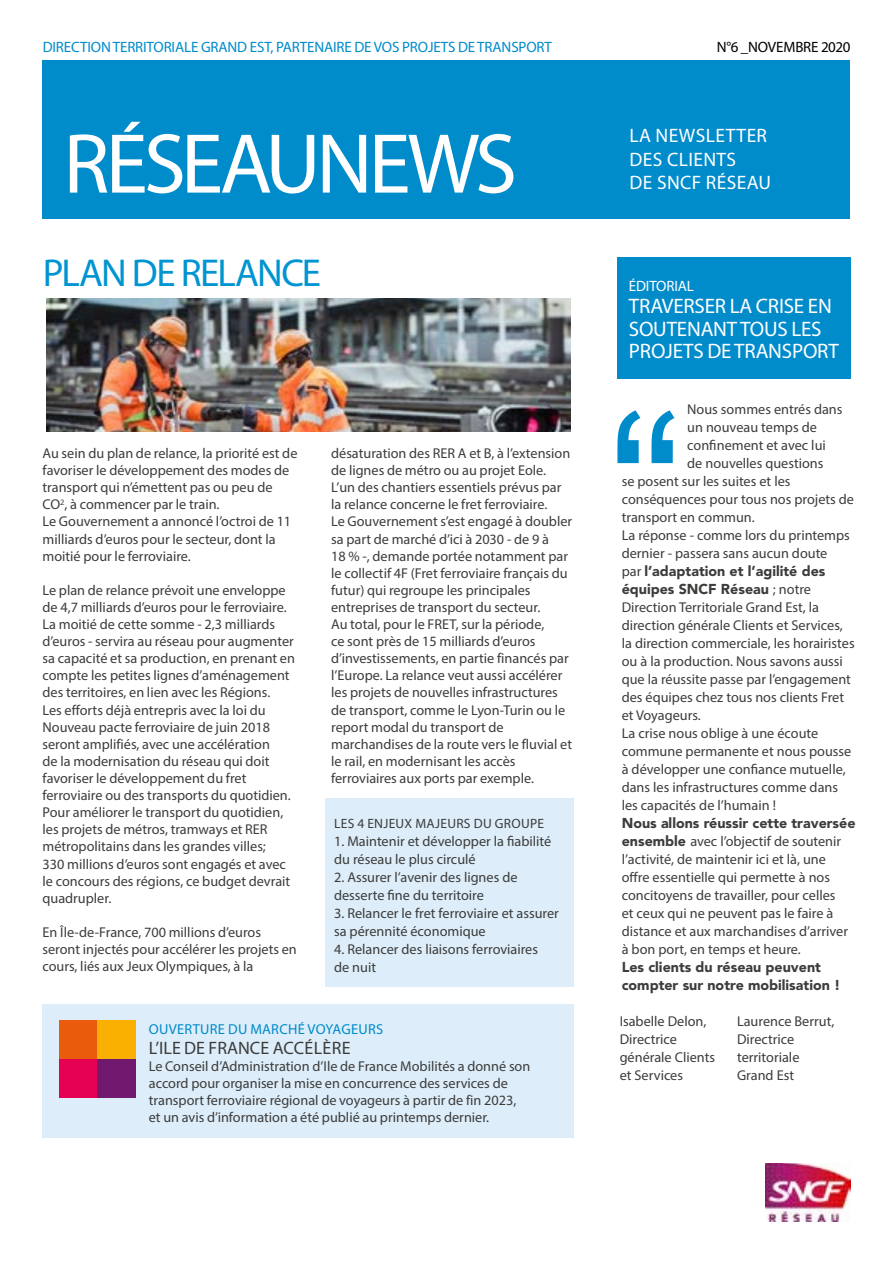
<style>
.page{position:relative;width:893px;height:1263px;background:#fff}
.page>*{position:absolute;margin:0;border:0;box-sizing:border-box;transform-origin:0 0}
.t1{font:85.65px "Myriad Pro";letter-spacing:-.05em;color:#fff}
.t2{font:39px "Myriad Pro";letter-spacing:-.045em;color:#0094d1}
.t3{font:21px/22.5px "Myriad Pro";letter-spacing:-.01em;color:#fff}
.t4{font:19.5px/23.4px "Myriad Pro";letter-spacing:.02em;color:#fff}
.t5{font:18px "Myriad Pro";color:#3c3c3b}
.t6{font:15px "Myriad Pro";letter-spacing:-.01em;color:#008bcb}
.t7{font:15px "Myriad Pro";letter-spacing:-.01em;color:#000}
.t8{font:15px "Myriad Pro";letter-spacing:-.01em;color:#fff}
.t9{font:14.4px "Myriad Pro";letter-spacing:.02em;color:#008bcb}
.t10{font:14.25px/17.1px "Myriad Pro";color:#3c3c3b}
.t11{font:900 14.25px/18px "Avenir LT Std";color:#3c3c3b}
.t12{font:13.5px "Myriad Pro";letter-spacing:.02em;color:#3c3c3b}
.s1{font-family:"Myriad Pro";font-weight:400}
.s2{font-family:"Avenir LT Std";font-weight:900}
</style>
<div class="page">
<div style="left:325px;top:798px;width:249px;height:188px;background:#ddedf9"></div>
<div style="left:43px;top:60px;width:807px;height:159px;background:#008bcb"></div>
<div style="left:43px;top:1005px;width:531px;height:133px;background:#ddedf9"></div>
<div style="left:617px;top:257px;width:234px;height:121px;background:#008bcb"></div>
<div style="left:60px;top:1020px;width:38px;height:39px;background:#ea5b0b"></div>
<div style="left:60px;top:1059px;width:38px;height:38px;background:#e50051"></div>
<div style="left:98px;top:1020px;width:38px;height:39px;background:#f9b000"></div>
<div style="left:98px;top:1059px;width:38px;height:38px;background:#71196f"></div>
<svg style="left:617px;top:410px;width:57px;height:53px"></svg>
<img style="left:765px;top:1163px;width:85px;height:59px">
<img style="left:46px;top:298px;width:524px;height:134px">
<p class="t6" style="left:43px;top:37px;width:511px">DIRECTION TERRITORIALE GRAND EST, PARTENAIRE DE VOS PROJETS DE TRANSPORT</p>
<p class="t7" style="left:717px;top:37px;width:135px">N°6 _NOVEMBRE 2020</p>
<h1 class="t1" style="left:63px;top:111px;width:455px">RÉSEAUNEWS</h1>
<h3 class="t4" style="left:629px;top:124px;width:143px">LA NEWSLETTER<br>DES CLIENTS<br>DE SNCF RÉSEAU</h3>
<h2 class="t2" style="left:43px;top:249px;width:280px">PLAN DE RELANCE</h2>
<p class="t10" style="left:43px;top:444px;width:256px">Au sein du plan de relance, la priorité est de favoriser le développement des modes de transport qui n’émettent pas ou peu de CO<sup>2</sup>, à commencer par le train.<br>Le Gouvernement a annoncé l’octroi de 11 milliards d’euros pour le secteur, dont la moitié pour le ferroviaire.</p>
<p class="t10" style="left:43px;top:581px;width:254px">Le plan de relance prévoit une enveloppe de 4,7 milliards d’euros pour le ferroviaire.<br>La moitié de cette somme - 2,3 milliards d’euros - servira au réseau pour augmenter sa capacité et sa production, en prenant en compte les petites lignes d’aménagement des territoires, en lien avec les Régions.<br>Les efforts déjà entrepris avec la loi du Nouveau pacte ferroviaire de juin 2018 seront amplifiés, avec une accélération<br>de la modernisation du réseau qui doit favoriser le développement du fret ferroviaire ou des transports du quotidien.<br>Pour améliorer le transport du quotidien, les projets de métros, tramways et RER métropolitains dans les grandes villes;<br>330 millions d’euros sont engagés et avec le concours des régions, ce budget devrait quadrupler.</p>
<p class="t10" style="left:43px;top:923px;width:256px">En Île-de-France, 700 millions d’euros seront injectés pour accélérer les projets en cours, liés aux Jeux Olympiques, à la</p>
<p class="t10" style="left:331px;top:444px;width:243px">désaturation des RER A et B, à l’extension de lignes de métro ou au projet Eole.<br>L’un des chantiers essentiels prévus par la relance concerne le fret ferroviaire.<br>Le Gouvernement s’est engagé à doubler sa part de marché d’ici à 2030 - de 9 à<br>18 % -, demande portée notamment par le collectif 4F (Fret ferroviaire français du futur) qui regroupe les principales entreprises de transport du secteur.<br>Au total, pour le FRET, sur la période,<br>ce sont près de 15 milliards d’euros d’investissements, en partie financés par l’Europe. La relance veut aussi accélérer les projets de nouvelles infrastructures de transport, comme le Lyon-Turin ou le report modal du transport de marchandises de la route vers le fluvial et le rail, en modernisant les accès ferroviaires aux ports par exemple.</p>
<p class="t12" style="left:334px;top:815px;width:211px">LES 4 ENJEUX MAJEURS DU GROUPE</p>
<p class="t10" style="left:334px;top:832px;width:219px;line-height:18px">1. Maintenir et développer la fiabilité du réseau le plus circulé</p>
<p class="t10" style="left:334px;top:868px;width:185px;line-height:18px">2. Assurer l’avenir des lignes de desserte fine du territoire</p>
<p class="t10" style="left:334px;top:904px;width:226px;line-height:18px">3. Relancer le fret ferroviaire et assurer sa pérennité économique</p>
<p class="t10" style="left:334px;top:940px;width:205px;line-height:18px">4. Relancer des liaisons ferroviaires de nuit</p>
<p class="t9" style="left:149px;top:1020px;width:236px">OUVERTURE DU MARCHÉ VOYAGEURS</p>
<p class="t5" style="left:149px;top:1036px;width:203px">L’ILE DE FRANCE ACCÉLÈRE</p>
<p class="t10" style="left:149px;top:1057px;width:383px">Le Conseil d’Administration d’Ile de France Mobilités a donné son accord pour organiser la mise en concurrence des services de transport ferroviaire régional de voyageurs à partir de fin 2023, et un avis d’information a été publié au printemps dernier.</p>
<p class="t8" style="left:629px;top:277px;width:67px">ÉDITORIAL</p>
<h3 class="t3" style="left:629px;top:295px;width:212px">TRAVERSER LA CRISE EN<br>SOUTENANT TOUS LES<br>PROJETS DE TRANSPORT</h3>
<p class="t10" style="left:687px;top:400px;width:157px">Nous sommes entrés dans</p>
<p class="t10" style="left:687px;top:418px;width:131px">un nouveau temps de</p>
<p class="t10" style="left:687px;top:436px;width:140px">confinement et avec lui</p>
<p class="t10" style="left:687px;top:454px;width:138px">de nouvelles questions</p>
<p class="t10" style="left:622px;top:472px;width:170px">se posent sur les suites et les</p>
<p class="t10" style="left:622px;top:490px;width:234px">conséquences pour tous nos projets de</p>
<p class="t10" style="left:622px;top:508px;width:135px">transport en commun.</p>
<p class="t10" style="left:622px;top:526px;width:230px">La réponse - comme lors du printemps</p>
<p class="t10" style="left:622px;top:544px;width:207px">dernier - passera sans aucun doute</p>
<p class="t11" style="left:622px;top:562px;width:205px"><span class="s1">par</span> l’adaptation et l’agilité des équipes SNCF Réseau <span class="s1">; notre</span></p>
<p class="t10" style="left:622px;top:598px;width:234px;line-height:18px">Direction Territoriale Grand Est, la direction générale Clients et Services, la direction commerciale, les horairistes ou à la production. Nous savons aussi que la réussite passe par l’engagement des équipes chez tous nos clients Fret et Voyageurs.<br>La crise nous oblige à une écoute commune permanente et nous pousse à développer une confiance mutuelle, dans les infrastructures comme dans les capacités de l’humain !</p>
<p class="t11" style="left:622px;top:814px;width:235px">Nous allons réussir cette traversée</p>
<p class="t10" style="left:622px;top:832px;width:228px;line-height:18px"><span class="s2">ensemble</span> avec l’objectif de soutenir l’activité, de maintenir ici et là, une offre essentielle qui permette à nos concitoyens de travailler, pour celles et ceux qui ne peuvent pas le faire à distance et aux marchandises d’arriver à bon port, en temps et heure.</p>
<p class="t11" style="left:622px;top:958px;width:220px">Les clients du réseau peuvent compter sur notre mobilisation !</p>
<p class="t10" style="left:620px;top:1012px;width:97px;line-height:18px">Isabelle Delon,<br>Directrice générale Clients et Services</p>
<p class="t10" style="left:737px;top:1012px;width:99px;line-height:18px">Laurence Berrut,<br>Directrice territoriale<br>Grand Est</p>
</div>
